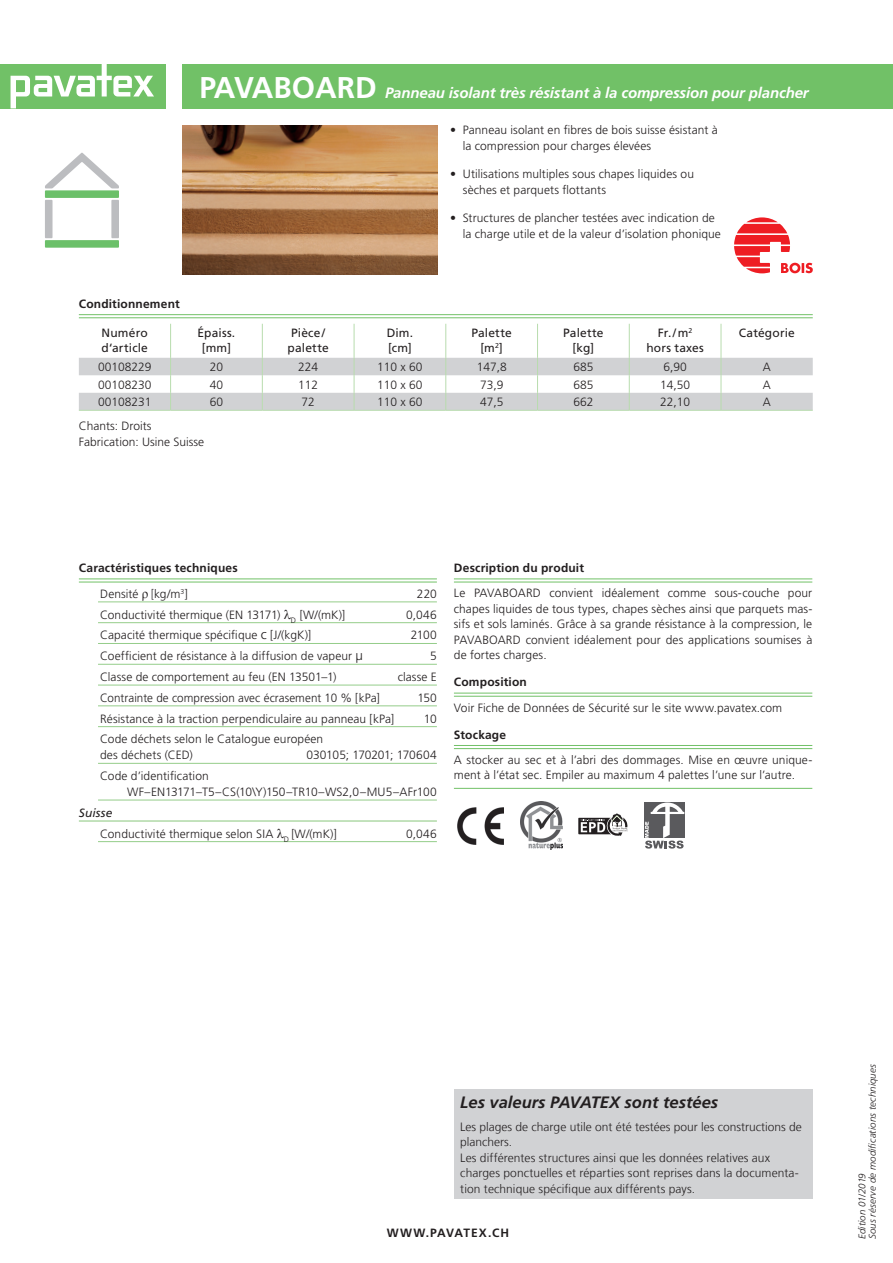
<style>
.page{position:relative;width:893px;height:1263px;background:#fff}
.page>*{position:absolute;margin:0;border:0;box-sizing:border-box;transform-origin:0 0}
.t1{font:italic 700 16.5px "Frutiger LT Std";color:#231f20}
.t2{font:italic 700 15px "Frutiger LT Std";letter-spacing:-.01em;color:#fff}
.t3{font:300 12px/15.5px "Frutiger LT Std";letter-spacing:.005em;color:#231f20}
.t4{font:300 12px/15.5px "Frutiger LT";letter-spacing:.005em;color:#231f20}
.t5{font:700 12px/25.7px "Frutiger LT Std";letter-spacing:.015em;color:#231f20}
.t6{font:12px/15.5px "Frutiger LT Std";letter-spacing:.01em;color:#231f20;text-align:center}
.t7{font:700 12px "Frutiger LT Std";letter-spacing:.08em;color:#231f20}
.t8{font:italic 300 9.75px/10.5px "Frutiger LT Std";letter-spacing:.015em;color:#231f20}
.s1{font-style:normal;font-size:30px}
.s2{font-stretch:condensed}
.s3{font-weight:300}
.s4{font-size:13.5px}
.s5{font-weight:400;font-style:italic}
</style>
<div class="page">
<div style="left:0;top:64px;width:166px;height:44px;background:#71c167"></div>
<svg style="left:11px;top:64px;width:143px;height:44px"></svg>
<div style="left:183px;top:64px;width:710px;height:44px;background:#71c167"></div>
<div style="left:454px;top:1089px;width:358px;height:110px;background:#d1d2d4"></div>
<hr style="left:79px;top:579px;width:358px;height:1px;background:#71c167">
<hr style="left:79px;top:582px;width:358px;height:1px;background:#71c167">
<hr style="left:98px;top:601px;width:339px;height:1px;background:#95cd8a">
<hr style="left:98px;top:622px;width:339px;height:1px;background:#95cd8a">
<hr style="left:98px;top:643px;width:339px;height:1px;background:#95cd8a">
<hr style="left:98px;top:664px;width:339px;height:1px;background:#95cd8a">
<hr style="left:98px;top:685px;width:339px;height:1px;background:#95cd8a">
<hr style="left:98px;top:705px;width:339px;height:1px;background:#95cd8a">
<hr style="left:98px;top:726px;width:339px;height:1px;background:#95cd8a">
<hr style="left:98px;top:763px;width:339px;height:1px;background:#95cd8a">
<hr style="left:98px;top:800px;width:339px;height:1px;background:#95cd8a">
<hr style="left:79px;top:820px;width:358px;height:1px;background:#95cd8a">
<hr style="left:98px;top:841px;width:339px;height:1px;background:#95cd8a">
<hr style="left:454px;top:579px;width:358px;height:1px;background:#71c167">
<hr style="left:454px;top:582px;width:358px;height:1px;background:#71c167">
<hr style="left:454px;top:693px;width:358px;height:1px;background:#71c167">
<hr style="left:454px;top:696px;width:358px;height:1px;background:#71c167">
<hr style="left:454px;top:745px;width:358px;height:1px;background:#71c167">
<hr style="left:454px;top:748px;width:358px;height:1px;background:#71c167">
<hr style="left:454px;top:788px;width:358px;height:1px;background:#71c167">
<svg style="left:734px;top:217px;width:79px;height:56px"></svg>
<hr style="left:79px;top:314px;width:734px;height:1px;background:#71c167">
<hr style="left:79px;top:317px;width:734px;height:1px;background:#71c167">
<hr style="left:721px;top:324px;width:1px;height:34px;background:#b8dcae">
<hr style="left:79px;top:410px;width:92px;height:1px;background:#b8dcae">
<hr style="left:171px;top:410px;width:91px;height:1px;background:#b8dcae">
<hr style="left:262px;top:410px;width:92px;height:1px;background:#b8dcae">
<hr style="left:354px;top:410px;width:92px;height:1px;background:#b8dcae">
<hr style="left:446px;top:410px;width:92px;height:1px;background:#b8dcae">
<hr style="left:538px;top:410px;width:91px;height:1px;background:#b8dcae">
<hr style="left:629px;top:410px;width:92px;height:1px;background:#b8dcae">
<hr style="left:721px;top:410px;width:92px;height:1px;background:#b8dcae">
<svg style="left:79px;top:358px;width:734px;height:52px"></svg>
<hr style="left:262px;top:324px;width:1px;height:34px;background:#b8dcae">
<hr style="left:354px;top:324px;width:1px;height:34px;background:#b8dcae">
<hr style="left:445px;top:324px;width:1px;height:34px;background:#b8dcae">
<hr style="left:537px;top:324px;width:1px;height:34px;background:#b8dcae">
<hr style="left:629px;top:324px;width:1px;height:34px;background:#b8dcae">
<hr style="left:170px;top:324px;width:1px;height:34px;background:#b8dcae">
<img style="left:457px;top:807px;width:47px;height:37px">
<img style="left:520px;top:801px;width:42px;height:49px">
<svg style="left:578px;top:813px;width:50px;height:23px"></svg>
<div style="left:644px;top:802px;width:41px;height:37px;background:#5a5a5d"></div>
<svg style="left:645px;top:802px;width:39px;height:47px"></svg>
<div style="left:45px;top:240px;width:74px;height:8px;background:#6bc069"></div>
<div style="left:45px;top:190px;width:74px;height:8px;background:#6bc069"></div>
<div style="left:45px;top:200px;width:8px;height:38px;background:#bcbdc0"></div>
<div style="left:111px;top:200px;width:8px;height:38px;background:#bcbdc0"></div>
<svg style="left:45px;top:153px;width:74px;height:35px"></svg>
<img style="left:183px;top:125px;width:255px;height:149px">
<p class="t2" style="left:199px;top:84px;width:611px"><span class="s1">PAVABOARD</span> Panneau isolant très résistant à la compression pour plancher</p>
<p class="t3" style="left:463px;top:122px;width:256px;line-height:16px;text-indent:-13px"><span class="s2">•</span> Panneau isolant en fibres de bois suisse ésistant à la compression pour charges élevées</p>
<p class="t3" style="left:463px;top:166px;width:233px;line-height:16px;text-indent:-13px"><span class="s2">•</span> Utilisations multiples sous chapes liquides ou sèches et parquets flottants</p>
<p class="t3" style="left:463px;top:210px;width:260px;line-height:16px;text-indent:-13px"><span class="s2">•</span> Structures de plancher testées avec indication de la charge utile et de la valeur d’isolation phonique</p>
<p class="t5" style="left:79px;top:291px;width:102px">Conditionnement</p>
<p class="t6" style="left:102px;top:325px;width:48px;text-align:left">Numéro d‘article</p>
<p class="t6" style="left:198px;top:325px;width:39px">Épaiss. [mm]</p>
<p class="t6" style="left:288px;top:325px;width:43px;text-align:left">Pièce/ palette</p>
<p class="t6" style="left:387px;top:325px;width:28px;text-align:left">Dim. [cm]</p>
<p class="t6" style="left:471px;top:325px;width:42px">Palette [m<sup>2</sup>]</p>
<p class="t6" style="left:563px;top:325px;width:42px">Palette [kg]</p>
<p class="t6" style="left:646px;top:325px;width:59px">Fr./m<sup>2 </sup>hors taxes</p>
<p class="t6" style="left:739px;top:325px;width:57px">Catégorie</p>
<p class="t3" style="left:98px;top:359px;width:55px">00108229</p>
<p class="t3" style="left:210px;top:359px;width:15px">20</p>
<p class="t3" style="left:298px;top:359px;width:22px">224</p>
<p class="t3" style="left:377px;top:359px;width:47px">110 x 60</p>
<p class="t3" style="left:477px;top:359px;width:32px">147,8</p>
<p class="t3" style="left:573px;top:359px;width:22px">685</p>
<p class="t3" style="left:663px;top:359px;width:25px">6,90</p>
<p class="t3" style="left:763px;top:359px;width:10px">A</p>
<p class="t3" style="left:98px;top:377px;width:55px">00108230</p>
<p class="t3" style="left:210px;top:377px;width:15px">40</p>
<p class="t3" style="left:298px;top:377px;width:22px">112</p>
<p class="t3" style="left:377px;top:377px;width:47px">110 x 60</p>
<p class="t3" style="left:480px;top:377px;width:25px">73,9</p>
<p class="t3" style="left:573px;top:377px;width:22px">685</p>
<p class="t3" style="left:660px;top:377px;width:32px">14,50</p>
<p class="t3" style="left:763px;top:377px;width:10px">A</p>
<p class="t3" style="left:98px;top:394px;width:55px">00108231</p>
<p class="t3" style="left:210px;top:394px;width:15px">60</p>
<p class="t3" style="left:302px;top:394px;width:15px">72</p>
<p class="t3" style="left:377px;top:394px;width:47px">110 x 60</p>
<p class="t3" style="left:480px;top:394px;width:25px">47,5</p>
<p class="t3" style="left:573px;top:394px;width:22px">662</p>
<p class="t3" style="left:660px;top:394px;width:32px">22,10</p>
<p class="t3" style="left:763px;top:394px;width:10px">A</p>
<p class="t3" style="left:79px;top:419px;width:127px">Chants: Droits<br>Fabrication: Usine Suisse</p>
<p class="t5" style="left:100px;top:555px;width:139px;text-indent:-21px">Caractéristiques techniques<br><span class="s3">Densité [kg/m</span><sup>3</sup><span class="s3">]</span></p>
<p class="t3" style="left:417px;top:586px;width:21px">220</p>
<p class="t3" style="left:100px;top:607px;width:247px">Conductivité thermique (EN 13171) ●<sub>D</sub> [W/(mK)]</p>
<p class="t3" style="left:406px;top:607px;width:32px">0,046</p>
<p class="t3" style="left:100px;top:628px;width:213px">Capacité thermique spécifique <span class="s4">c</span> [J/(kgK)]</p>
<p class="t3" style="left:411px;top:628px;width:28px">2100</p>
<p class="t3" style="left:100px;top:649px;width:264px">Coefficient de résistance à la diffusion de vapeur <span class="s4">µ</span></p>
<p class="t3" style="left:430px;top:649px;width:8px">5</p>
<p class="t3" style="left:100px;top:669px;width:238px">Classe de comportement au feu (EN 13501–1)</p>
<p class="t3" style="left:398px;top:669px;width:41px">classe E</p>
<p class="t3" style="left:100px;top:690px;width:281px">Contrainte de compression avec écrasement 10 % [kPa]</p>
<p class="t3" style="left:417px;top:690px;width:21px">150</p>
<p class="t3" style="left:100px;top:711px;width:296px">Résistance à la traction perpendiculaire au panneau [kPa]</p>
<p class="t3" style="left:424px;top:711px;width:14px">10</p>
<p class="t3" style="left:100px;top:731px;width:225px;line-height:15.9px">Code déchets selon le Catalogue européen des déchets (CED)</p>
<p class="t3" style="left:306px;top:748px;width:132px">030105; 170201; 170604</p>
<p class="t3" style="left:127px;top:768px;width:311px;line-height:15.9px;text-indent:-27px">Code d’identification<br>WF–EN13171–T5–CS(10\Y)150–TR10–WS2,0–MU5–AFr100</p>
<p class="t3" style="left:100px;top:802px;width:238px;line-height:20.9px;text-indent:-21px"><span class="s5">Suisse<br></span>Conductivité thermique selon SIA ●<sub>D</sub> [W/(mK)]</p>
<p class="t3" style="left:406px;top:826px;width:32px">0,046</p>
<p class="t5" style="left:454px;top:555px;width:132px">Description du produit</p>
<p class="t3" style="left:454px;top:586px;width:360px;text-align:justify">Le PAVABOARD convient idéalement comme sous-couche pour chapes liquides de tous types, chapes sèches ainsi que parquets mas&shy;sifs et sols laminés. Grâce à sa grande résistance à la compression, le PAVABOARD convient idéalement pour des applications soumises à de fortes charges.</p>
<p class="t5" style="left:454px;top:669px;width:75px">Composition</p>
<p class="t3" style="left:454px;top:700px;width:330px">Voir Fiche de Données de Sécurité sur le site www.pavatex.com</p>
<p class="t5" style="left:454px;top:722px;width:54px">Stockage</p>
<p class="t3" style="left:454px;top:752px;width:360px">A stocker au sec et à l’abri des dommages. Mise en œuvre unique&shy;ment à l’état sec. Empiler au maximum 4 palettes l’une sur l’autre.</p>
<h1 class="t1" style="left:460px;top:1093px;width:259px">Les valeurs PAVATEX sont testées</h1>
<p class="t4" style="left:460px;top:1119px;width:343px">Les plages de charge utile ont été testées pour les constructions de planchers.<br>Les différentes structures ainsi que les données relatives aux charges ponctuelles et réparties sont reprises dans la documenta&shy;tion technique spécifique aux différents pays.</p>
<p class="t7" style="left:387px;top:1226px;width:124px">WWW.PAVATEX.CH</p>
<p class="t8" style="left:857px;top:1239px;width:177px;rotate:-90deg">Edition 01/2019<br>Sous réserve de modifications techniques</p>
</div>
